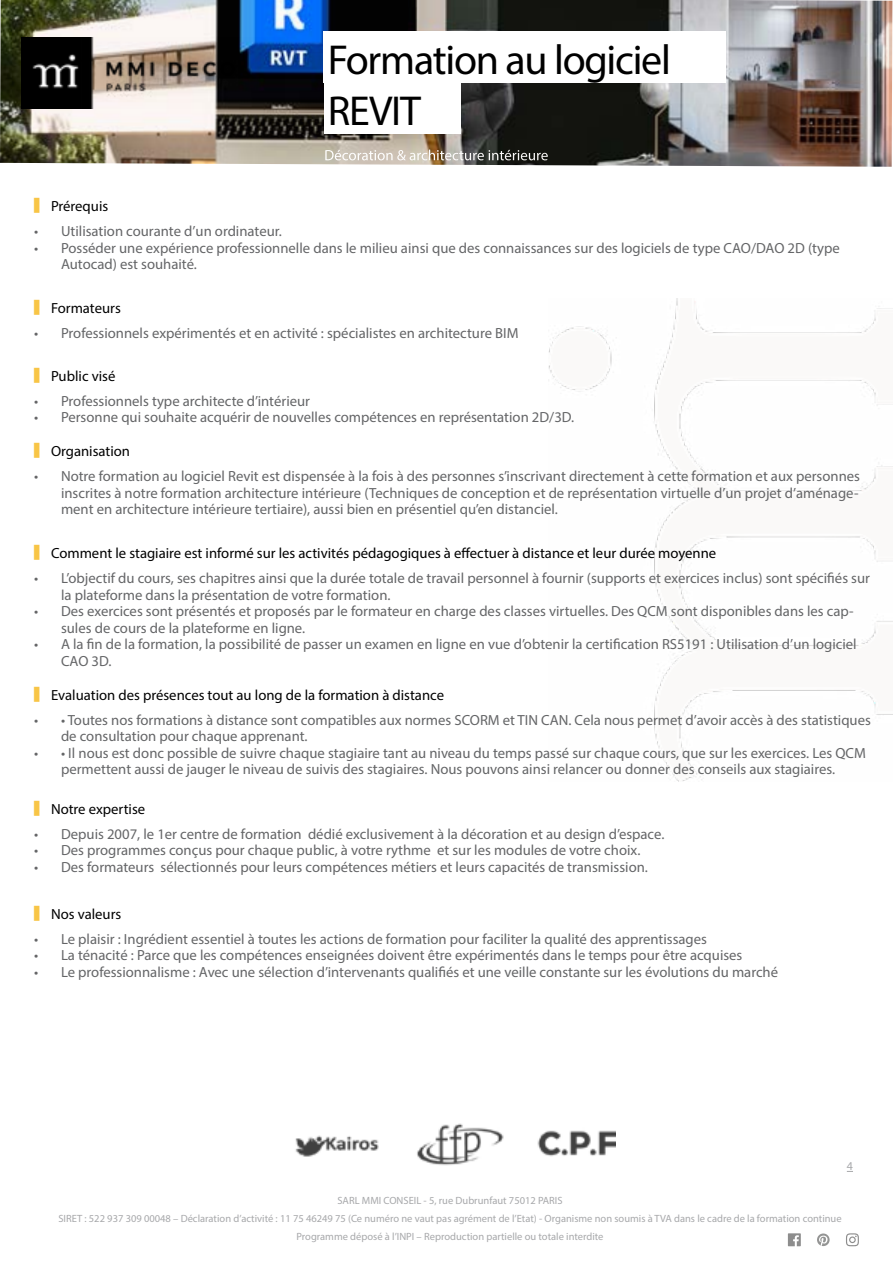
<style>
.page{position:relative;width:893px;height:1263px;background:#fff}
.page>*{position:absolute;margin:0;border:0;box-sizing:border-box;transform-origin:0 0}
.t1{font:42px/50.4px "Myriad Pro";letter-spacing:-.03em;color:#000}
.t2{font:15px "Myriad Pro";color:#fff}
.t3{font:14.7px/16.5px "Myriad Pro";color:#646567}
.t4{font:14.7px "Myriad Pro";color:#000}
.t5{font:12px "Myriad Pro";color:#a7a8aa}
.t6{font:10.5px/18px "Myriad Pro";color:#a7a8aa;text-align:center}
.s1{font-family:"Adobe Ming Std";font-weight:300;font-size:15px;color:#f8c546}
</style>
<div class="page">
<img style="left:548px;top:298px;width:345px;height:483px">
<svg style="left:788px;top:1233px;width:13px;height:13px"></svg>
<svg style="left:846px;top:1233px;width:13px;height:13px"></svg>
<svg style="left:817px;top:1233px;width:13px;height:13px"></svg>
<img style="left:0;top:0;width:892px;height:167px">
<div style="left:324px;top:31px;width:402px;height:52px;background:#fff"></div>
<div style="left:324px;top:82px;width:136px;height:52px;background:#fff"></div>
<img style="left:295px;top:1123px;width:321px;height:43px">
<img style="left:21px;top:38px;width:263px;height:70px">
<h1 class="t1" style="left:328px;top:34px;width:344px">Formation au logiciel<br>REVIT</h1>
<p class="t2" style="left:324px;top:146px;width:226px">Décoration &amp; architecture intérieure</p>
<p class="t4" style="left:34px;top:197px;width:76px"><span class="s1">▍</span>Prérequis</p>
<p class="t3" style="left:34px;top:223px;width:249px">• Utilisation courante d’un ordinateur.</p>
<p class="t3" style="left:61px;top:239px;width:780px;text-indent:-27px">• Posséder une expérience professionnelle dans le milieu ainsi que des connaissances sur des logiciels de type CAO/DAO 2D (type<br>Autocad) est souhaité.</p>
<p class="t4" style="left:34px;top:299px;width:88px"><span class="s1">▍</span>Formateurs</p>
<p class="t3" style="left:34px;top:325px;width:486px">• Professionnels expérimentés et en activité : spécialistes en architecture BIM</p>
<p class="t4" style="left:34px;top:367px;width:83px"><span class="s1">▍</span>Public visé</p>
<p class="t3" style="left:34px;top:392px;width:278px">• Professionnels type architecte d’intérieur</p>
<p class="t3" style="left:34px;top:409px;width:542px">• Personne qui souhaite acquérir de nouvelles compétences en représentation 2D/3D.</p>
<p class="t4" style="left:34px;top:442px;width:98px"><span class="s1">▍</span>Organisation</p>
<p class="t3" style="left:61px;top:468px;width:800px;text-align:justify;text-indent:-27px">• Notre formation au logiciel Revit est dispensée à la fois à des personnes s’inscrivant directement à cette formation et aux personnes inscrites à notre formation architecture intérieure (Techniques de conception et de représentation virtuelle d’un projet d’aménage&shy;ment en architecture intérieure tertiaire), aussi bien en présentiel qu’en distanciel.</p>
<p class="t4" style="left:34px;top:544px;width:684px"><span class="s1">▍</span>Comment le stagiaire est informé sur les activités pédagogiques à effectuer à distance et leur durée moyenne</p>
<p class="t3" style="left:61px;top:570px;width:810px;text-indent:-27px">• L’objectif du cours, ses chapitres ainsi que la durée totale de travail personnel à fournir (supports et exercices inclus) sont spécifiés sur la plateforme dans la présentation de votre formation.</p>
<p class="t3" style="left:61px;top:603px;width:794px;text-indent:-27px">• Des exercices sont présentés et proposés par le formateur en charge des classes virtuelles. Des QCM sont disponibles dans les cap&shy;sules de cours de la plateforme en ligne.</p>
<p class="t3" style="left:61px;top:636px;width:797px;text-indent:-27px">• A la fin de la formation, la possibilité de passer un examen en ligne en vue d’obtenir la certification RS5191 : Utilisation d’un logiciel<br>CAO 3D.</p>
<p class="t4" style="left:34px;top:686px;width:412px"><span class="s1">▍</span>Evaluation des présences tout au long de la formation à distance</p>
<p class="t3" style="left:61px;top:711px;width:811px;text-indent:-27px">• • Toutes nos formations à distance sont compatibles aux normes SCORM et TIN CAN. Cela nous permet d’avoir accès à des statistiques de consultation pour chaque apprenant.</p>
<p class="t3" style="left:34px;top:744px;width:833px;text-align:center">• • Il nous est donc possible de suivre chaque stagiaire tant au niveau du temps passé sur chaque cours, que sur les exercices. Les QCM permettent aussi de jauger le niveau de suivis des stagiaires. Nous pouvons ainsi relancer ou donner des conseils aux stagiaires.</p>
<p class="t4" style="left:34px;top:800px;width:113px"><span class="s1">▍</span>Notre expertise</p>
<p class="t3" style="left:34px;top:825px;width:632px">• Depuis 2007, le 1er centre de formation dédié exclusivement à la décoration et au design d’espace.</p>
<p class="t3" style="left:34px;top:842px;width:608px">• Des programmes conçus pour chaque public, à votre rythme et sur les modules de votre choix.</p>
<p class="t3" style="left:34px;top:858px;width:615px">• Des formateurs sélectionnés pour leurs compétences métiers et leurs capacités de transmission.</p>
<p class="t4" style="left:34px;top:905px;width:89px"><span class="s1">▍</span>Nos valeurs</p>
<p class="t3" style="left:34px;top:930px;width:674px">• Le plaisir : Ingrédient essentiel à toutes les actions de formation pour faciliter la qualité des apprentissages</p>
<p class="t3" style="left:34px;top:947px;width:710px">• La ténacité : Parce que les compétences enseignées doivent être expérimentés dans le temps pour être acquises</p>
<p class="t3" style="left:34px;top:963px;width:746px">• Le professionnalisme : Avec une sélection d’intervenants qualifiés et une veille constante sur les évolutions du marché</p>
<p class="t5" style="left:847px;top:1159px;width:8px">4</p>
<p class="t6" style="left:58px;top:1191px;width:785px">SARL MMI CONSEIL - 5, rue Dubrunfaut 75012 PARIS<br>SIRET : 522 937 309 00048 – Déclaration d’activité : 11 75 46249 75 (Ce numéro ne vaut pas agrément de l’Etat) - Organisme non soumis à TVA dans le cadre de la formation continue<br>Programme déposé à l’INPI – Reproduction partielle ou totale interdite</p>
</div>
